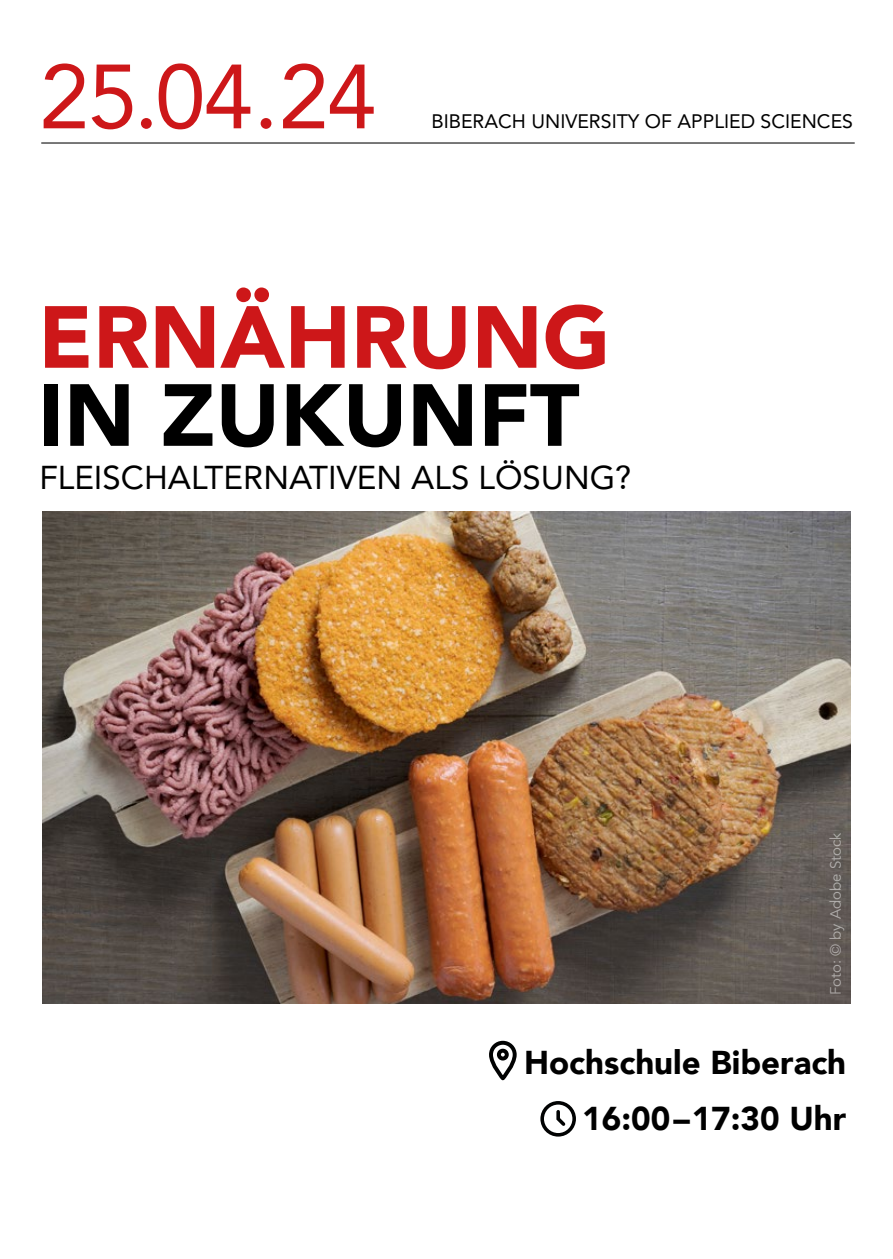
<style>
.page{position:relative;width:893px;height:1259px;background:#fff}
.page>*{position:absolute;margin:0;border:0;box-sizing:border-box;transform-origin:0 0}
.t1{font:90px "Avenir";color:#cd1719}
.t2{font:900 87px "Avenir";color:#cd1719}
.t3{font:900 87px "Avenir";color:#000}
.t4{font:900 33px/56.7px "Avenir";color:#000;text-align:right}
.t5{font:33px "Avenir";color:#000}
.t6{font:19.5px "Avenir";color:#000}
.t7{font:15px "Avenir";color:#fff}
</style>
<div class="page">
<hr style="left:41px;top:142px;width:814px;height:1px;background:#000">
<img style="left:43px;top:512px;width:807px;height:491px">
<svg style="left:489px;top:1040px;width:28px;height:40px"></svg>
<svg style="left:556px;top:1108px;width:13px;height:21px"></svg>
<div style="left:540px;top:1101px;width:36px;height:35px;border:4px solid #010202;border-radius:50%"></div>
<h1 class="t1" style="left:39px;top:25px;width:339px">25.04.24</h1>
<p class="t6" style="left:431px;top:105px;width:423px">BIBERACH UNIVERSITY OF APPLIED SCIENCES</p>
<h2 class="t2" style="left:38px;top:263px;width:574px">ERNÄHRUNG</h2>
<h2 class="t3" style="left:38px;top:341px;width:543px">IN ZUKUNFT</h2>
<h3 class="t5" style="left:40px;top:451px;width:593px">FLEISCHALTERNATIVEN ALS LÖSUNG?</h3>
<p class="t7" style="left:827px;top:995px;width:164px;rotate:-90deg">Foto: © by Adobe Stock</p>
<h3 class="t4" style="left:524px;top:1033px;width:324px">Hochschule Biberach<br>16:00 – 17:30 Uhr</h3>
</div>
